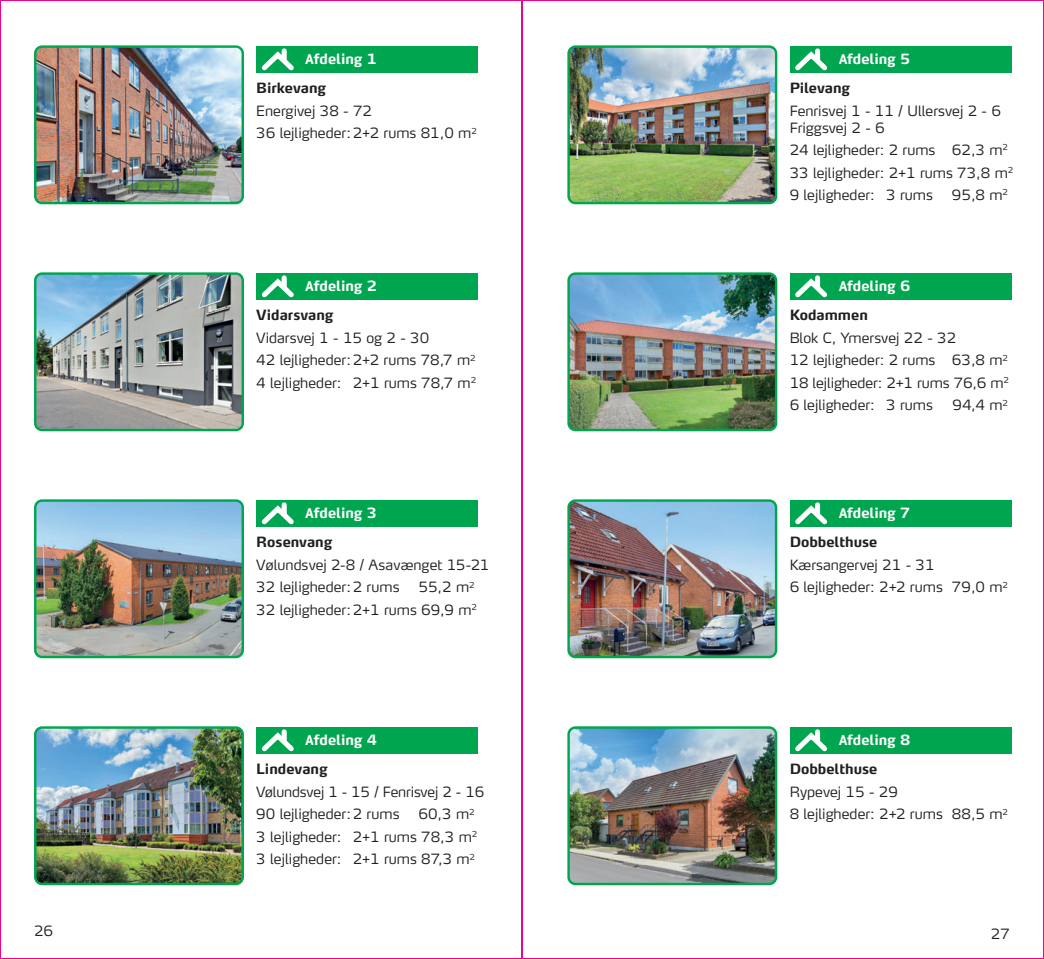
<style>
.page{position:relative;width:1044px;height:959px;background:#fff}
.page>*{position:absolute;margin:0;border:0;box-sizing:border-box;transform-origin:0 0}
.brød_1_mm{font:300 14px/16.8px "Max TF";color:#231f20}
.brød_bold{font:700 14px "Max TF";color:#231f20}
.t1{font:700 14px "Max TF";color:#fff}
.brød{font:300 14px "Max TF";color:#231f20}
</style>
<div class="page">
<img style="left:35px;top:48px;width:208px;height:155px">
<div style="left:34px;top:45px;width:210px;height:159px;border:2px solid #00a54f;border-radius:7px"></div>
<img style="left:35px;top:275px;width:208px;height:155px">
<div style="left:34px;top:272px;width:210px;height:159px;border:2px solid #00a54f;border-radius:7px"></div>
<img style="left:35px;top:502px;width:208px;height:154px">
<div style="left:34px;top:499px;width:210px;height:159px;border:2px solid #00a54f;border-radius:7px"></div>
<img style="left:35px;top:729px;width:208px;height:154px">
<div style="left:34px;top:726px;width:210px;height:158px;border:2px solid #00a54f;border-radius:7px"></div>
<div style="left:257px;top:46px;width:221px;height:27px;background:#00a54f"></div>
<svg style="left:261px;top:48px;width:33px;height:23px"></svg>
<div style="left:281px;top:51px;width:6px;height:9px;background:#fff"></div>
<div style="left:257px;top:273px;width:221px;height:27px;background:#00a54f"></div>
<svg style="left:261px;top:275px;width:33px;height:23px"></svg>
<div style="left:281px;top:278px;width:6px;height:9px;background:#fff"></div>
<div style="left:257px;top:499px;width:221px;height:27px;background:#00a54f"></div>
<svg style="left:257px;top:502px;width:41px;height:25px"></svg>
<div style="left:281px;top:504px;width:6px;height:9px;background:#fff"></div>
<div style="left:257px;top:726px;width:221px;height:27px;background:#00a54f"></div>
<svg style="left:257px;top:729px;width:41px;height:25px"></svg>
<div style="left:281px;top:731px;width:6px;height:9px;background:#fff"></div>
<img style="left:570px;top:48px;width:205px;height:155px">
<div style="left:567px;top:45px;width:210px;height:159px;border:2px solid #00a54f;border-radius:7px"></div>
<img style="left:570px;top:275px;width:205px;height:155px">
<div style="left:567px;top:272px;width:210px;height:159px;border:2px solid #00a54f;border-radius:7px"></div>
<img style="left:570px;top:502px;width:204px;height:153px">
<div style="left:567px;top:499px;width:210px;height:159px;border:2px solid #00a54f;border-radius:7px"></div>
<img style="left:568px;top:729px;width:207px;height:154px">
<div style="left:567px;top:726px;width:210px;height:158px;border:2px solid #00a54f;border-radius:7px"></div>
<div style="left:789px;top:46px;width:222px;height:27px;background:#00a54f"></div>
<svg style="left:795px;top:48px;width:33px;height:23px"></svg>
<div style="left:814px;top:51px;width:5px;height:9px;background:#fff"></div>
<div style="left:789px;top:273px;width:222px;height:27px;background:#00a54f"></div>
<svg style="left:795px;top:275px;width:33px;height:23px"></svg>
<div style="left:814px;top:278px;width:5px;height:9px;background:#fff"></div>
<div style="left:789px;top:499px;width:222px;height:27px;background:#00a54f"></div>
<svg style="left:790px;top:502px;width:41px;height:25px"></svg>
<div style="left:814px;top:504px;width:5px;height:9px;background:#fff"></div>
<div style="left:789px;top:726px;width:222px;height:27px;background:#00a54f"></div>
<svg style="left:790px;top:729px;width:41px;height:25px"></svg>
<div style="left:814px;top:731px;width:5px;height:9px;background:#fff"></div>
<p class="t1" style="left:305px;top:50px;width:73px">Afdeling 1</p>
<p class="t1" style="left:838px;top:50px;width:73px">Afdeling 5</p>
<p class="brød_bold" style="left:256px;top:79px;width:71px">Birkevang</p>
<p class="brød_1_mm" style="left:256px;top:102px;width:117px">Energivej 38 - 72</p>
<p class="brød" style="left:256px;top:124px;width:222px">36 lejligheder:2+2 rums 81,0 m<sup>2</sup></p>
<p class="brød_bold" style="left:789px;top:79px;width:62px">Pilevang</p>
<p class="brød_1_mm" style="left:789px;top:102px;width:213px">Fenrisvej 1 - 11 / Ullersvej 2 - 6<br>Friggsvej 2 - 6</p>
<p class="brød_1_mm" style="left:789px;top:141px;width:220px">24 lejligheder: 2 rums 62,3 m<sup>2</sup></p>
<p class="brød_1_mm" style="left:789px;top:164px;width:225px">33 lejligheder: 2+1 rums 73,8 m<sup>2</sup></p>
<p class="brød_1_mm" style="left:789px;top:186px;width:145px">9 lejligheder: 3 rums</p>
<p class="brød_1_mm" style="left:951px;top:186px;width:58px">95,8 m<sup>2</sup></p>
<p class="t1" style="left:305px;top:277px;width:73px">Afdeling 2</p>
<p class="t1" style="left:838px;top:277px;width:73px">Afdeling 6</p>
<p class="brød_bold" style="left:256px;top:306px;width:79px">Vidarsvang</p>
<p class="brød_1_mm" style="left:256px;top:329px;width:174px">Vidarsvej 1 - 15 og 2 - 30</p>
<p class="brød_1_mm" style="left:256px;top:351px;width:221px">42 lejligheder:2+2 rums 78,7 m<sup>2</sup></p>
<p class="brød_1_mm" style="left:256px;top:374px;width:221px">4 lejligheder: 2+1 rums 78,7 m<sup>2</sup></p>
<p class="brød_bold" style="left:789px;top:306px;width:80px">Kodammen</p>
<p class="brød_1_mm" style="left:789px;top:329px;width:168px">Blok C, Ymersvej 22 - 32</p>
<p class="brød_1_mm" style="left:789px;top:351px;width:220px">12 lejligheder: 2 rums 63,8 m<sup>2</sup></p>
<p class="brød_1_mm" style="left:789px;top:374px;width:221px">18 lejligheder: 2+1 rums 76,6 m<sup>2</sup></p>
<p class="brød_1_mm" style="left:789px;top:396px;width:145px">6 lejligheder: 3 rums</p>
<p class="brød_1_mm" style="left:952px;top:396px;width:57px">94,4 m<sup>2</sup></p>
<p class="t1" style="left:305px;top:504px;width:73px">Afdeling 3</p>
<p class="t1" style="left:838px;top:504px;width:73px">Afdeling 7</p>
<p class="brød_bold" style="left:256px;top:533px;width:77px">Rosenvang</p>
<p class="brød_1_mm" style="left:256px;top:555px;width:234px">Vølundsvej 2-8 / Asavænget 15-21</p>
<p class="brød_1_mm" style="left:256px;top:578px;width:145px">32 lejligheder:2 rums</p>
<p class="brød_1_mm" style="left:418px;top:578px;width:58px">55,2 m<sup>2</sup></p>
<p class="brød_1_mm" style="left:256px;top:600px;width:222px">32 lejligheder:2+1 rums 69,9 m<sup>2</sup></p>
<p class="brød_bold" style="left:789px;top:533px;width:89px">Dobbelthuse</p>
<p class="brød_1_mm" style="left:789px;top:555px;width:146px">Kærsangervej 21 - 31</p>
<p class="brød_1_mm" style="left:789px;top:578px;width:220px">6 lejligheder: 2+2 rums 79,0 m<sup>2</sup></p>
<p class="t1" style="left:305px;top:731px;width:73px">Afdeling 4</p>
<p class="t1" style="left:838px;top:731px;width:73px">Afdeling 8</p>
<p class="brød_bold" style="left:256px;top:760px;width:73px">Lindevang</p>
<p class="brød_1_mm" style="left:256px;top:782px;width:229px">Vølundsvej 1 - 15 / Fenrisvej 2 - 16</p>
<p class="brød_1_mm" style="left:256px;top:805px;width:145px">90 lejligheder:2 rums</p>
<p class="brød_1_mm" style="left:418px;top:805px;width:58px">60,3 m<sup>2</sup></p>
<p class="brød_1_mm" style="left:256px;top:827px;width:222px">3 lejligheder: 2+1 rums 78,3 m<sup>2</sup></p>
<p class="brød_1_mm" style="left:256px;top:850px;width:220px">3 lejligheder: 2+1 rums 87,3 m<sup>2</sup></p>
<p class="brød_bold" style="left:789px;top:760px;width:89px">Dobbelthuse</p>
<p class="brød_1_mm" style="left:789px;top:782px;width:110px">Rypevej 15 - 29</p>
<p class="brød_1_mm" style="left:789px;top:805px;width:220px">8 lejligheder: 2+2 rums 88,5 m<sup>2</sup></p>
<p class="brød_1_mm" style="left:34px;top:922px;width:21px">26</p>
<p class="brød_1_mm" style="left:990px;top:924px;width:21px">27</p>
</div>
